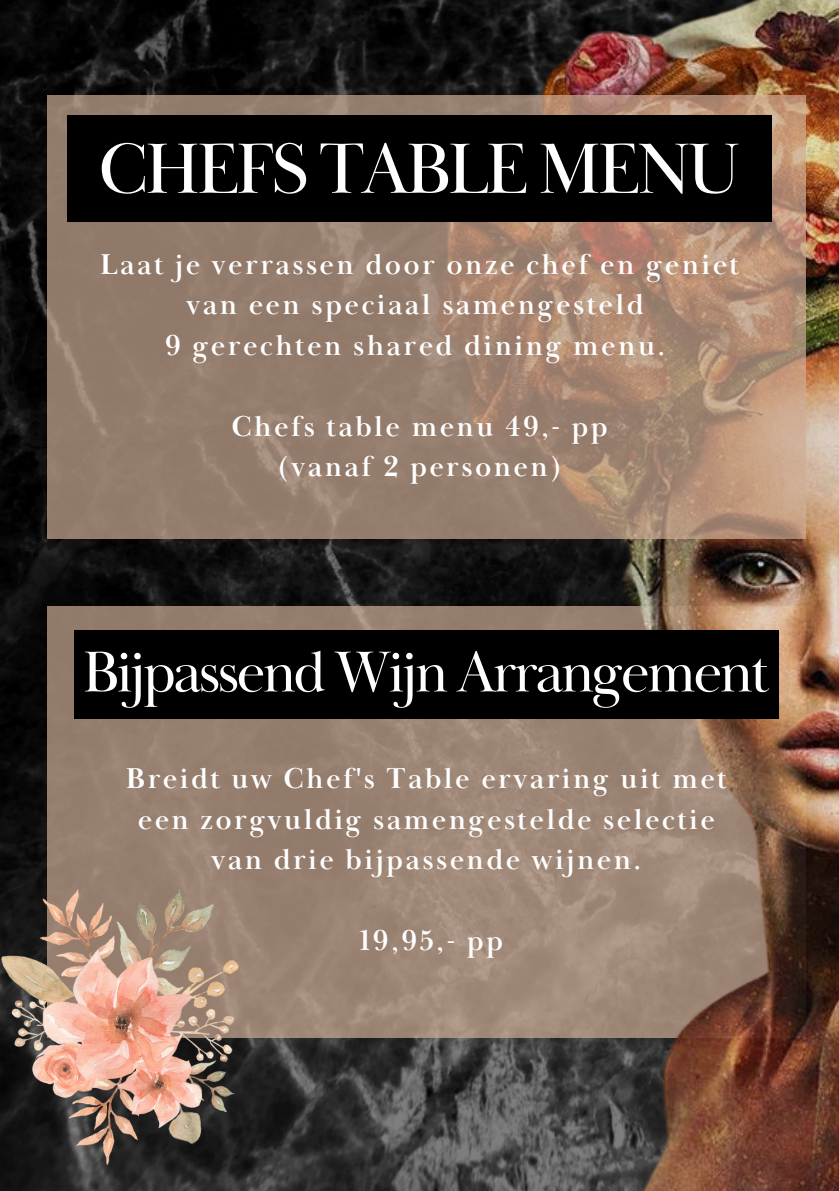
<style>
.page{position:relative;width:839px;height:1191px;background:#fff}
.page>*{position:absolute;margin:0;border:0;box-sizing:border-box;transform-origin:0 0}
.t1{font:73.4px "Baskerville Display PT";letter-spacing:-.045em;color:#fff}
.t2{font:59.4px "Baskerville Display PT";letter-spacing:-.045em;color:#fff}
.t3{font:700 29.6px/40.4px "Baskerville Display PT";letter-spacing:.08em;color:#fff;text-align:center}
</style>
<div class="page">
<img style="left:0;top:0;width:401px;height:1191px">
<div style="left:47px;top:607px;width:758px;height:431px;background:#978070"></div>
<img style="left:401px;top:0;width:437px;height:1191px">
<svg style="left:47px;top:95px;width:758px;height:444px;fill:#977e6e"></svg>
<div style="left:67px;top:116px;width:705px;height:106px;background:#000"></div>
<div style="left:74px;top:631px;width:704px;height:88px;background:#000"></div>
<img style="left:0;top:889px;width:238px;height:276px">
<p class="t1" style="left:98px;top:124px;width:643px">CHEFS TABLE MENU</p>
<p class="t3" style="left:100px;top:245px;width:640px">Laat je verrassen door onze chef en geniet van een speciaal samengesteld</p>
<h1 class="t3" style="left:165px;top:326px;width:501px">9 gerechten shared dining menu.</h1>
<p class="t3" style="left:231px;top:407px;width:378px">Chefs table menu 49,- pp</p>
<p class="t3" style="left:277px;top:447px;width:286px">(vanaf 2 personen)</p>
<p class="t2" style="left:83px;top:636px;width:689px">Bijpassend Wijn Arrangement</p>
<h2 class="t3" style="left:126px;top:759px;width:602px">Breidt uw Chef's Table ervaring uit met een zorgvuldig samengestelde selectie van drie bijpassende wijnen.</h2>
<p class="t3" style="left:359px;top:921px;width:145px">19,95,- pp</p>
</div>
